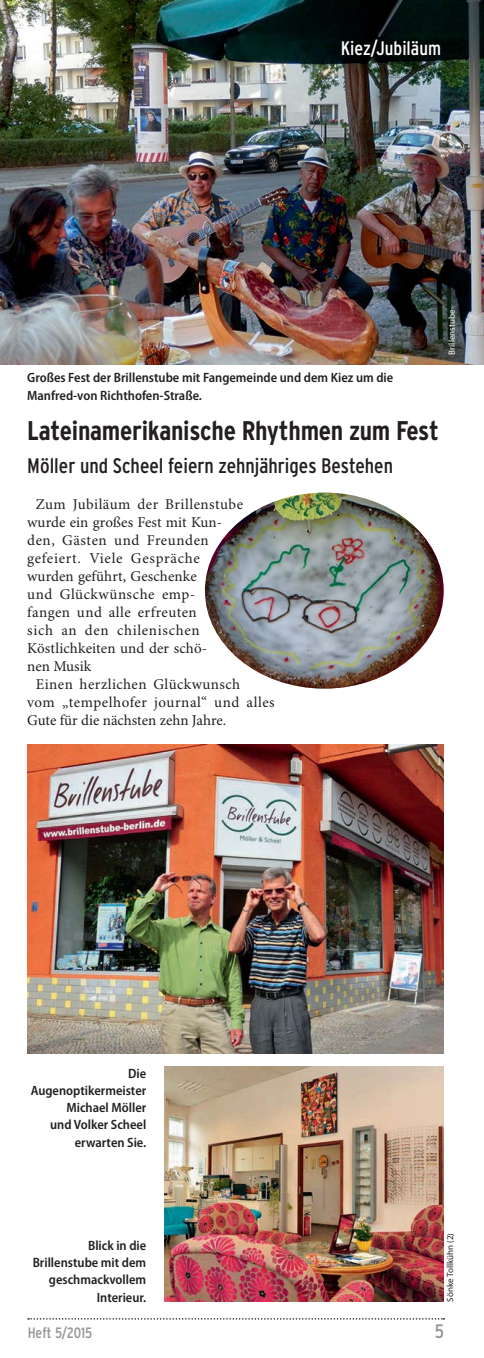
<style>
.page{position:relative;width:484px;height:1358px;background:#fff}
.page>*{position:absolute;margin:0;border:0;box-sizing:border-box;transform-origin:0 0}
.t1{font:700 condensed 27px "Interstate";letter-spacing:-.01em;color:#231f20}
.t2{font:condensed 21px "Interstate";color:#231f20}
.t3{font:condensed 19.5px "Interstate";color:#fff}
.t4{font:condensed 19.5px "Interstate";color:#939598}
.t5{font:15px "Minion Pro";letter-spacing:.03em;color:#231f20}
.t6{font:15px "Minion Pro";letter-spacing:.005em;color:#231f20}
.t7{font:15px "Minion Pro";color:#231f20}
.t8{font:15px "Minion Pro";letter-spacing:.01em;color:#231f20}
.t9{font:condensed 15px "Interstate";color:#939598}
.t10{font:600 semi-condensed 13.5px/17.2px "Myriad Pro";color:#231f20;text-align:right}
.t11{font:9px "Myriad Pro";color:#231f20}
.t12{font:9px "Myriad Pro";color:#fff}
</style>
<div class="page">
<svg style="left:28px;top:1318px;width:416px;height:1px"></svg>
<img style="left:164px;top:1066px;width:280px;height:234px">
<img style="left:0;top:0;width:484px;height:365px">
<img style="left:27px;top:744px;width:417px;height:308px">
<img style="left:205px;top:492px;width:239px;height:196px;border-radius:50%">
<h3 class="t3" style="left:341px;top:42px;width:102px">Kiez/Jubiläum</h3>
<p class="t10" style="left:27px;top:370px;width:368px;line-height:18px;text-align:left">Großes Fest der Brillenstube mit Fangemeinde und dem Kiez um die<br>Manfred-von Richthofen-Straße.</p>
<h1 class="t1" style="left:27px;top:421px;width:413px">Lateinamerikanische Rhythmen zum Fest</h1>
<h2 class="t2" style="left:27px;top:457px;width:367px">Möller und Scheel feiern zehnjähriges Bestehen</h2>
<p class="t5" style="left:36px;top:498px;width:209px">Zum Jubiläum der Brillenstube</p>
<p class="t6" style="left:27px;top:516px;width:196px">wurde ein großes Fest mit Kun-</p>
<p class="t5" style="left:27px;top:534px;width:183px">den, Gästen und Freunden</p>
<p class="t5" style="left:27px;top:552px;width:174px">gefeiert. Viele Gespräche</p>
<p class="t6" style="left:27px;top:570px;width:171px">wurden geführt, Geschenke</p>
<p class="t5" style="left:27px;top:588px;width:170px">und Glückwünsche emp-</p>
<p class="t5" style="left:27px;top:606px;width:171px">fangen und alle erfreuten</p>
<p class="t5" style="left:27px;top:624px;width:174px">sich an den chilenischen</p>
<p class="t8" style="left:27px;top:642px;width:181px">Köstlichkeiten und der schö-</p>
<p class="t7" style="left:27px;top:660px;width:65px">nen Musik</p>
<p class="t5" style="left:36px;top:678px;width:206px">Einen herzlichen Glückwunsch</p>
<p class="t5" style="left:27px;top:696px;width:249px">vom „tempelhofer journal“ und alles</p>
<p class="t7" style="left:27px;top:714px;width:200px">Gute für die nächsten zehn Jahre.</p>
<p class="t12" style="left:448px;top:354px;width:46px;rotate:-90deg">Brillenstube</p>
<p class="t10" style="left:31px;top:1065px;width:117px">Die<br>Augenoptikermeister<br>Michael Möller<br>und Volker Scheel erwarten Sie.</p>
<p class="t10" style="left:33px;top:1237px;width:115px">Blick in die<br>Brillenstube mit dem geschmackvollem<br>Interieur.</p>
<p class="t11" style="left:447px;top:1301px;width:70px;rotate:-90deg">Sönke Tollkühn (2)</p>
<p class="t9" style="left:28px;top:1327px;width:66px">Heft 5/2015</p>
<h3 class="t4" style="left:435px;top:1323px;width:11px">5</h3>
</div>
